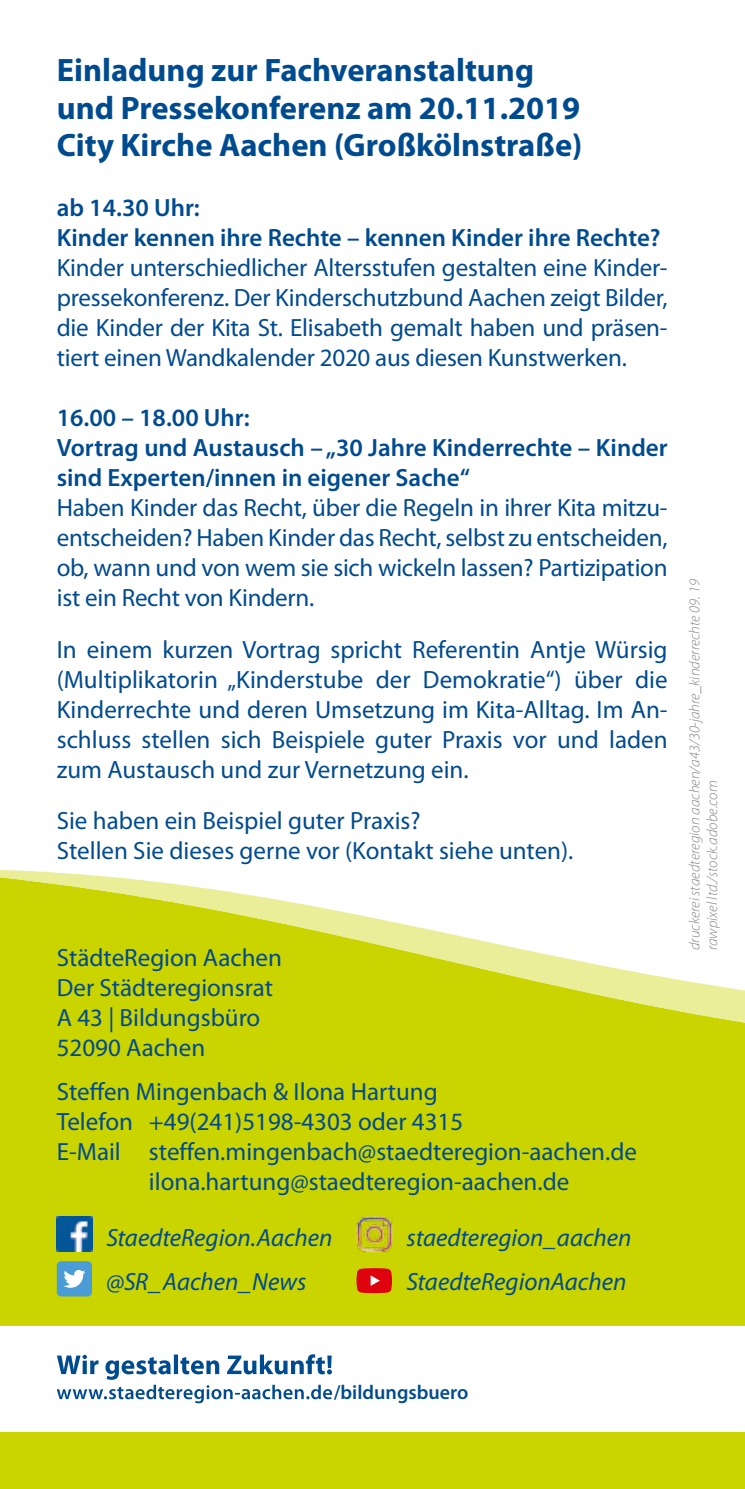
<style>
.page{position:relative;width:745px;height:1489px;background:#fff}
.page>*{position:absolute;margin:0;border:0;box-sizing:border-box;transform-origin:0 0}
.t1{font:700 32.5px/37.5px "Myriad Pro";color:#004b8f}
.t2{font:25px/30px "Myriad Pro";color:#004b8f;text-align:justify}
.t3{font:600 25px/30px "Myriad Pro";color:#004b8f}
.t4{font:italic 25px "Myriad Pro";color:#004b8f}
.t5{font:600 20px "Myriad Pro";color:#004b8f}
.t6{font:italic 300 15px/17.5px "Myriad Pro";color:#878786}
</style>
<div class="page">
<svg style="left:57px;top:1354px;width:275px;height:49px"></svg>
<div style="left:0;top:1431px;width:744px;height:57px;background:#cad400"></div>
<div style="left:0;top:1025px;width:744px;height:300px;background:#cad400"></div>
<svg style="left:0;top:869px;width:744px;height:156px;fill:#cad400"></svg>
<img style="left:57px;top:1216px;width:35px;height:35px">
<div style="left:57px;top:1261px;width:35px;height:35px;background:#499cd6;border-radius:4px"></div>
<svg style="left:63px;top:1269px;width:22px;height:18px"></svg>
<img style="left:356px;top:1216px;width:36px;height:35px">
<svg style="left:356px;top:1267px;width:36px;height:25px"></svg>
<h1 class="t1" style="left:57px;top:52px;width:526px">Einladung zur Fachveranstaltung und Pressekonferenz am 20.11.2019<br>City Kirche Aachen (Großkölnstraße)</h1>
<p class="t3" style="left:57px;top:193px;width:605px">ab 14.30 Uhr:<br>Kinder kennen ihre Rechte – kennen Kinder ihre Rechte?</p>
<p class="t2" style="left:57px;top:253px;width:612px">Kinder unterschiedlicher Altersstufen gestalten eine Kinder&shy;pressekonferenz. Der Kinderschutzbund Aachen zeigt Bilder, die Kinder der Kita St. Elisabeth gemalt haben und präsen&shy;tiert einen Wandkalender 2020 aus diesen Kunstwerken.</p>
<p class="t3" style="left:57px;top:403px;width:612px">16.00 – 18.00 Uhr:<br>Vortrag und Austausch – „30 Jahre Kinderrechte – Kinder sind Experten/innen in eigener Sache“</p>
<p class="t2" style="left:57px;top:493px;width:612px">Haben Kinder das Recht, über die Regeln in ihrer Kita mitzu&shy;entscheiden? Haben Kinder das Recht, selbst zu entscheiden, ob, wann und von wem sie sich wickeln lassen? Partizipation ist ein Recht von Kindern.</p>
<p class="t2" style="left:57px;top:634px;width:612px">In einem kurzen Vortrag spricht Referentin Antje Würsig (Multiplikatorin „Kinderstube der Demokratie“) über die Kinderrechte und deren Umsetzung im Kita-Alltag. Im An&shy;schluss stellen sich Beispiele guter Praxis vor und laden zum Austausch und zur Vernetzung ein.</p>
<p class="t2" style="left:57px;top:806px;width:518px">Sie haben ein Beispiel guter Praxis?<br>Stellen Sie dieses gerne vor (Kontakt siehe unten).</p>
<p class="t2" style="left:57px;top:943px;width:226px;text-align:left">StädteRegion Aachen<br>Der Städteregionsrat<br>A 43 | Bildungsbüro<br>52090 Aachen</p>
<p class="t2" style="left:57px;top:1077px;width:382px">Steffen Mingenbach &amp; Ilona Hartung</p>
<p class="t2" style="left:57px;top:1107px;width:408px">Telefon +49(241)5198-4303 oder 4315</p>
<p class="t2" style="left:57px;top:1137px;width:581px">E-Mail steffen.mingenbach@staedteregion-aachen.de</p>
<p class="t2" style="left:149px;top:1167px;width:421px">ilona.hartung@staedteregion-aachen.de</p>
<p class="t4" style="left:106px;top:1224px;width:227px">StaedteRegion.Aachen</p>
<p class="t4" style="left:406px;top:1224px;width:226px">staedteregion_aachen</p>
<p class="t4" style="left:106px;top:1268px;width:201px">@SR_Aachen_News</p>
<p class="t4" style="left:406px;top:1268px;width:221px">StaedteRegionAachen</p>
<p class="t6" style="left:685px;top:950px;width:372px;rotate:-90deg">druckerei staedteregion aachen/a43/30-jahre_kinderrechte 09. 19 rawpixel ltd./stock.adobe.com</p>
<p class="t5" style="left:333px;top:1381px;width:136px">/bildungsbuero</p>
</div>
